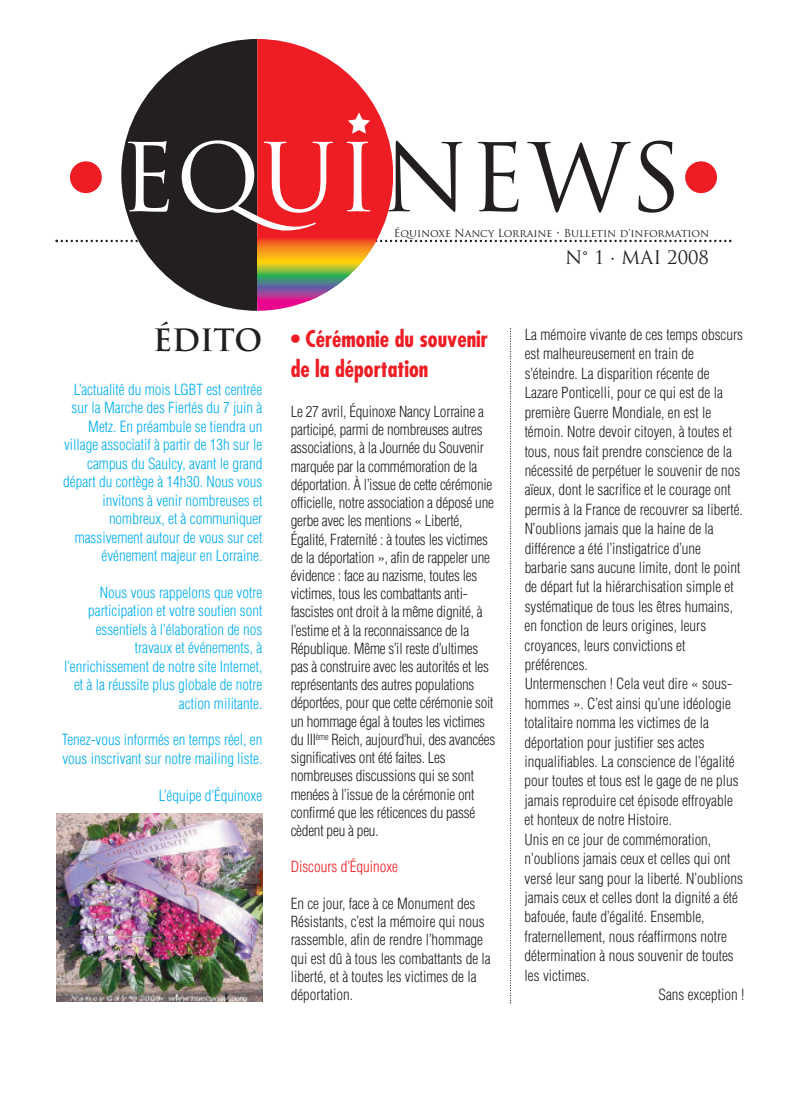
<style>
.page{position:relative;width:787px;height:1095px;background:#fff}
.page>*{position:absolute;margin:0;border:0;box-sizing:border-box;transform-origin:0 0}
.t1{font:700 30px "Trajan";color:#231f20}
.t2{font:700 condensed 22.5px/29.4px "Futura";color:#ee1d23}
.t3{font:18.25px "Trajan Pro";color:#231f20}
.t4{font:300 condensed 15px/18.2px "Helvetica";color:#231f20}
.t5{font:300 condensed 15px/18.5px "Helvetica";color:#00aeef;text-align:right}
.t6{font:300 condensed 15px "Helvetica";color:#ee1d23}
.t7{font:10.75px "Trajan Pro";color:#231f20}
</style>
<div class="page">
<svg style="left:121px;top:242px;width:136px;height:69px;fill:#231f20"></svg>
<hr style="left:257px;top:242px;width:136px;height:1px;background:#f15921">
<hr style="left:257px;top:243px;width:136px;height:1px;background:#f26221">
<hr style="left:257px;top:244px;width:136px;height:1px;background:#f36921">
<hr style="left:257px;top:245px;width:136px;height:1px;background:#f47121">
<hr style="left:257px;top:246px;width:136px;height:1px;background:#f47921">
<hr style="left:257px;top:247px;width:136px;height:1px;background:#f58121">
<hr style="left:257px;top:248px;width:136px;height:1px;background:#f5871f">
<hr style="left:257px;top:249px;width:136px;height:1px;background:#f68e1e">
<hr style="left:257px;top:250px;width:136px;height:1px;background:#f7941d">
<hr style="left:257px;top:251px;width:136px;height:1px;background:#f89a1c">
<hr style="left:257px;top:252px;width:136px;height:1px;background:#f8a01c">
<hr style="left:257px;top:253px;width:136px;height:1px;background:#f9a51b">
<hr style="left:257px;top:254px;width:136px;height:1px;background:#faaa1b">
<hr style="left:257px;top:255px;width:136px;height:1px;background:#faaf18">
<hr style="left:257px;top:256px;width:136px;height:1px;background:#fbb416">
<hr style="left:257px;top:257px;width:136px;height:1px;background:#fcb914">
<hr style="left:257px;top:258px;width:136px;height:1px;background:#fdbf11">
<hr style="left:257px;top:259px;width:136px;height:1px;background:#fec40e">
<hr style="left:257px;top:260px;width:136px;height:1px;background:#fec80b">
<hr style="left:257px;top:261px;width:136px;height:1px;background:#fecd08">
<hr style="left:257px;top:262px;width:136px;height:1px;background:#fed205">
<hr style="left:257px;top:263px;width:136px;height:1px;background:#f6d20c">
<hr style="left:257px;top:264px;width:136px;height:1px;background:#e9cf18">
<hr style="left:257px;top:265px;width:136px;height:1px;background:#dbcd22">
<hr style="left:257px;top:266px;width:136px;height:1px;background:#cfca29">
<hr style="left:257px;top:267px;width:136px;height:1px;background:#c1c72f">
<hr style="left:257px;top:268px;width:136px;height:1px;background:#b2c435">
<hr style="left:257px;top:269px;width:136px;height:1px;background:#a3c139">
<hr style="left:257px;top:270px;width:136px;height:1px;background:#94bf3d">
<hr style="left:257px;top:271px;width:136px;height:1px;background:#83bc40">
<hr style="left:257px;top:272px;width:136px;height:1px;background:#73b943">
<hr style="left:257px;top:273px;width:136px;height:1px;background:#56b647">
<hr style="left:257px;top:274px;width:136px;height:1px;background:#3eb449">
<hr style="left:257px;top:275px;width:136px;height:1px;background:#25b14c">
<hr style="left:257px;top:276px;width:136px;height:1px;background:#27aa56">
<hr style="left:257px;top:277px;width:136px;height:1px;background:#30a360">
<hr style="left:257px;top:278px;width:136px;height:1px;background:#359d6c">
<hr style="left:257px;top:279px;width:136px;height:1px;background:#3b9674">
<hr style="left:257px;top:280px;width:136px;height:1px;background:#418f7d">
<hr style="left:257px;top:281px;width:136px;height:1px;background:#488984">
<hr style="left:257px;top:282px;width:136px;height:1px;background:#4c828a">
<hr style="left:257px;top:283px;width:136px;height:1px;background:#527c90">
<hr style="left:257px;top:284px;width:136px;height:1px;background:#547596">
<hr style="left:257px;top:285px;width:136px;height:1px;background:#586d9a">
<hr style="left:257px;top:286px;width:136px;height:1px;background:#5a669f">
<hr style="left:257px;top:287px;width:136px;height:1px;background:#5d5ea4">
<hr style="left:257px;top:288px;width:136px;height:1px;background:#6358a5">
<hr style="left:257px;top:289px;width:136px;height:1px;background:#7156a3">
<hr style="left:257px;top:290px;width:136px;height:1px;background:#7c53a2">
<hr style="left:257px;top:291px;width:136px;height:1px;background:#8650a0">
<hr style="left:257px;top:292px;width:136px;height:1px;background:#924d9e">
<hr style="left:257px;top:293px;width:136px;height:1px;background:#9d4a9c">
<hr style="left:257px;top:294px;width:136px;height:1px;background:#a7469a">
<hr style="left:257px;top:295px;width:136px;height:1px;background:#b14198">
<hr style="left:257px;top:296px;width:136px;height:1px;background:#be3795">
<hr style="left:257px;top:297px;width:136px;height:1px;background:#c82b93">
<hr style="left:257px;top:298px;width:136px;height:1px;background:#d12591">
<hr style="left:257px;top:299px;width:136px;height:1px;background:#de148f">
<hr style="left:257px;top:300px;width:136px;height:1px;background:#ea078d">
<svg style="left:257px;top:301px;width:51px;height:10px"></svg>
<svg style="left:55px;top:39px;width:676px;height:203px"></svg>
<img style="left:57px;top:813px;width:205px;height:189px">
<svg style="left:510px;top:328px;width:1px;height:675px"></svg>
<h1 class="t1" style="left:153px;top:323px;width:110px">Édito</h1>
<p class="t5" style="left:63px;top:380px;width:201px">L’actualité du mois LGBT est centrée sur la Marche des Fiertés du 7 juin à Metz. En préambule se tiendra un village associatif à partir de 13h sur le campus du Saulcy, avant le grand départ du cortège à 14h30. Nous vous invitons à venir nombreuses et nombreux, et à communiquer massivement autour de vous sur cet événement majeur en Lorraine.</p>
<p class="t5" style="left:64px;top:583px;width:200px">Nous vous rappelons que votre participation et votre soutien sont essentiels à l’élaboration de nos travaux et événements, à l’enrichissement de notre site Internet, et à la réussite plus globale de notre action militante.</p>
<p class="t5" style="left:62px;top:731px;width:202px;text-align:left">Tenez-vous informés en temps réel, en vous inscrivant sur notre mailing liste.</p>
<p class="t5" style="left:159px;top:786px;width:105px">L’équipe d’Équinoxe</p>
<p class="t7" style="left:394px;top:229px;width:316px">Équinoxe Nancy Lorraine • Bulletin d'information</p>
<p class="t3" style="left:565px;top:250px;width:145px">N° 1 · MAI 2008</p>
<h2 class="t2" style="left:291px;top:326px;width:199px">• Cérémonie du souvenir de la déportation</h2>
<p class="t4" style="left:291px;top:403px;width:206px">Le 27 avril, Équinoxe Nancy Lorraine a participé, parmi de nombreuses autres associations, à la Journée du Souvenir marquée par la commémoration de la déportation. À l’issue de cette cérémonie officielle, notre association a déposé une gerbe avec les mentions « Liberté, Égalité, Fraternité : à toutes les victimes de la déportation », afin de rappeler une évidence : face au nazisme, toutes les victimes, tous les combattants anti&shy;fascistes ont droit à la même dignité, à l’estime et à la reconnaissance de la République. Même s’il reste d’ultimes pas à construire avec les autorités et les représentants des autres populations déportées, pour que cette cérémonie soit un hommage égal à toutes les victimes du III<sup>ème</sup> Reich, aujourd’hui, des avancées significatives ont été faites. Les nombreuses discussions qui se sont menées à l’issue de la cérémonie ont confirmé que les réticences du passé cèdent peu à peu.</p>
<p class="t6" style="left:291px;top:858px;width:109px">Discours d’Équinoxe</p>
<p class="t4" style="left:291px;top:895px;width:201px">En ce jour, face à ce Monument des<br>Résistants, c’est la mémoire qui nous rassemble, afin de rendre l’hommage qui est dû à tous les combattants de la liberté, et à toutes les victimes de la déportation.</p>
<p class="t4" style="left:524px;top:326px;width:220px">La mémoire vivante de ces temps obscurs</p>
<p class="t4" style="left:524px;top:345px;width:171px">est malheureusement en train de</p>
<p class="t4" style="left:524px;top:365px;width:186px">s’éteindre. La disparition récente de</p>
<p class="t4" style="left:524px;top:384px;width:200px">Lazare Ponticelli, pour ce qui est de la</p>
<p class="t4" style="left:524px;top:403px;width:188px">première Guerre Mondiale, en est le</p>
<p class="t4" style="left:524px;top:423px;width:209px">témoin. Notre devoir citoyen, à toutes et</p>
<p class="t4" style="left:524px;top:442px;width:209px">tous, nous fait prendre conscience de la</p>
<p class="t4" style="left:524px;top:462px;width:217px">nécessité de perpétuer le souvenir de nos</p>
<p class="t4" style="left:524px;top:481px;width:208px">aïeux, dont le sacrifice et le courage ont</p>
<p class="t4" style="left:524px;top:500px;width:220px">permis à la France de recouvrer sa liberté.</p>
<p class="t4" style="left:524px;top:520px;width:190px">N’oublions jamais que la haine de la</p>
<p class="t4" style="left:524px;top:539px;width:178px">différence a été l’instigatrice d’une</p>
<p class="t4" style="left:524px;top:559px;width:217px">barbarie sans aucune limite, dont le point</p>
<p class="t4" style="left:524px;top:578px;width:211px">de départ fut la hiérarchisation simple et</p>
<p class="t4" style="left:524px;top:597px;width:210px">systématique de tous les êtres humains,</p>
<p class="t4" style="left:524px;top:617px;width:183px">en fonction de leurs origines, leurs</p>
<p class="t4" style="left:524px;top:636px;width:162px">croyances, leurs convictions et</p>
<p class="t4" style="left:524px;top:656px;width:65px">préférences.</p>
<p class="t4" style="left:524px;top:675px;width:209px">Untermenschen ! Cela veut dire « sous-</p>
<p class="t4" style="left:524px;top:694px;width:208px">hommes ». C’est ainsi qu’une idéologie</p>
<p class="t4" style="left:524px;top:714px;width:186px">totalitaire nomma les victimes de la</p>
<p class="t4" style="left:524px;top:733px;width:181px">déportation pour justifier ses actes</p>
<p class="t4" style="left:524px;top:753px;width:211px">inqualifiables. La conscience de l’égalité</p>
<p class="t4" style="left:524px;top:772px;width:216px">pour toutes et tous est le gage de ne plus</p>
<p class="t4" style="left:524px;top:792px;width:210px">jamais reproduire cet épisode effroyable</p>
<p class="t4" style="left:524px;top:811px;width:149px">et honteux de notre Histoire.</p>
<p class="t4" style="left:524px;top:830px;width:188px">Unis en ce jour de commémoration,</p>
<p class="t4" style="left:524px;top:850px;width:207px">n’oublions jamais ceux et celles qui ont</p>
<p class="t4" style="left:524px;top:869px;width:220px">versé leur sang pour la liberté. N’oublions</p>
<p class="t4" style="left:524px;top:889px;width:215px">jamais ceux et celles dont la dignité a été</p>
<p class="t4" style="left:524px;top:908px;width:181px">bafouée, faute d’égalité. Ensemble,</p>
<p class="t4" style="left:524px;top:927px;width:204px">fraternellement, nous réaffirmons notre</p>
<p class="t4" style="left:524px;top:947px;width:211px">détermination à nous souvenir de toutes</p>
<p class="t4" style="left:524px;top:966px;width:66px">les victimes.</p>
<p class="t4" style="left:658px;top:986px;width:87px">Sans exception !</p>
</div>
